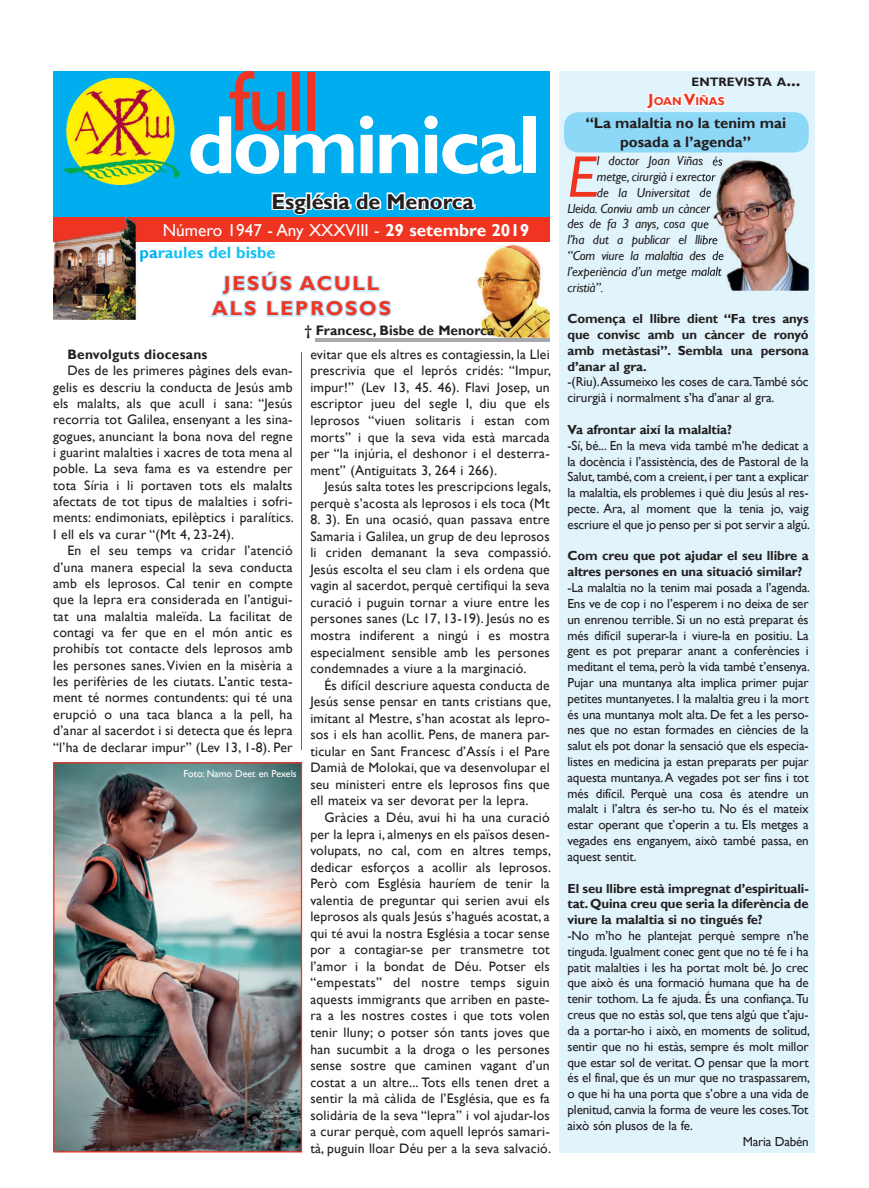
<style>
.page{position:relative;width:869px;height:1188px;background:#fff}
.page>*{position:absolute;margin:0;border:0;box-sizing:border-box;transform-origin:0 0}
.t1{font:86.12px "Gill Sans";color:#ef3522}
.t2{font:700 83.25px "Gill Sans";letter-spacing:-.04em;color:#fff}
.t3{font:italic 59px "Gill Sans";color:#ef3522}
.t4{font:700 21.5px "Gill Sans";color:#231f20}
.t5{font:700 20px/25px "Gill Sans";letter-spacing:.1em;color:#ef3522;text-align:center}
.t6{font:17.25px "Gill Sans";color:#fff}
.t7{font:700 16.25px "Gill Sans";color:#15c0f2}
.t8{font:700 15px/18.8px "Gill Sans";color:#231f20;text-align:center}
.t9{font:13.75px/16.5px "Gill Sans";letter-spacing:.015em;color:#231f20;text-align:justify}
.t10{font:700 13.75px "Gill Sans";color:#231f20}
.t11{font:13.12px/15.8px "Gill Sans";letter-spacing:-.01em;color:#231f20;text-align:justify}
.t12{font:700 13.12px/15.8px "Gill Sans";letter-spacing:-.01em;color:#231f20;text-align:justify}
.t13{font:italic 13.12px "Gill Sans";letter-spacing:-.01em;color:#231f20}
.t14{font:700 12.25px "Gill Sans";color:#231f20}
.t15{font:700 11.38px "Gill Sans";color:#ef3522}
.t16{font:10px "Gill Sans";color:#fff}
.s1{font-weight:700}
.s2{color:#00aeef}
.s3{font-size:17.5px}
.s4{font-size:16.25px}
</style>
<div class="page">
<div style="left:559px;top:71px;width:255px;height:1081px;background:#e1f4fc"></div>
<div style="left:53px;top:71px;width:496px;height:171px;background:#00aeef"></div>
<svg style="left:271px;top:192px;width:205px;height:23px"></svg>
<div style="left:53px;top:217px;width:496px;height:25px;background:#ef3522"></div>
<hr style="left:301px;top:351px;width:1px;height:398px;background:#ef3522">
<svg style="left:646px;top:93px;width:80px;height:17px"></svg>
<img style="left:476px;top:244px;width:73px;height:94px">
<img style="left:476px;top:325px;width:18px;height:13px">
<img style="left:64px;top:78px;width:115px;height:106px">
<hr style="left:315px;top:338px;width:234px;height:4px;background:#a8a9ad">
<img style="left:53px;top:762px;width:249px;height:390px">
<img style="left:53px;top:217px;width:85px;height:102px">
<svg style="left:210px;top:271px;width:182px;height:46px"></svg>
<div style="left:563px;top:112px;width:245px;height:40px;background:#8dd7f7;border-radius:15px"></div>
<img style="left:703px;top:159px;width:105px;height:131px">
<img style="left:702px;top:156px;width:20px;height:12px">
<svg style="left:702px;top:172px;width:13px;height:25px"></svg>
<svg style="left:702px;top:203px;width:8px;height:10px"></svg>
<svg style="left:702px;top:219px;width:6px;height:12px"></svg>
<img style="left:702px;top:235px;width:15px;height:12px">
<img style="left:702px;top:251px;width:21px;height:9px">
<img style="left:702px;top:266px;width:19px;height:13px">
<h1 class="t1" style="left:229px;top:51px;width:93px">full</h1>
<h2 class="t2" style="left:187px;top:95px;width:354px">dominical</h2>
<h3 class="t4" style="left:271px;top:188px;width:204px">Església de Menorca</h3>
<p class="t6" style="left:163px;top:220px;width:368px">Número 1947 - Any XXXVIII - <span class="s1">29 setembre 2019</span></p>
<p class="t7" style="left:139px;top:242px;width:137px"><span class="s2">pa</span>raules del bisbe</p>
<h3 class="t5" style="left:212px;top:271px;width:180px">JESÚS ACULL<br>ALS LEPROSOS</h3>
<p class="t10" style="left:67px;top:346px;width:141px">Benvolguts diocesans</p>
<p class="t9" style="left:53px;top:362px;width:242px;text-indent:14px">Des de les primeres pàgines dels evan&shy;gelis es descriu la conducta de Jesús amb els malalts, als que acull i sana: “Jesús recorria tot Galilea, ensenyant a les sina&shy;gogues, anunciant la bona nova del regne i guarint malalties i xacres de tota mena al poble. La seva fama es va estendre per tota Síria i li portaven tots els malalts afectats de tot tipus de malalties i sofri&shy;ments: endimoniats, epilèptics i paralítics.<br>I ell els va curar “(Mt 4, 23-24).</p>
<p class="t9" style="left:53px;top:542px;width:241px;text-indent:14px">En el seu temps va cridar l’atenció d’una manera especial la seva conducta amb els leprosos. Cal tenir en compte que la lepra era considerada en l’antigui&shy;tat una malaltia maleïda. La facilitat de contagi va fer que en el món antic es prohibís tot contacte dels leprosos amb les persones sanes. Vivien en la misèria a les perifèries de les ciutats. L’antic testa&shy;ment té normes contundents: qui té una erupció o una taca blanca a la pell, ha d’anar al sacerdot i si detecta que és lepra “l’ha de declarar impur” (Lev 13, 1-8). Per</p>
<p class="t16" style="left:183px;top:767px;width:115px">Foto: Namo Deet en Pexels</p>
<p class="t10" style="left:304px;top:322px;width:191px">† Francesc, Bisbe de Menorca</p>
<p class="t9" style="left:310px;top:346px;width:242px">evitar que els altres es contagiessin, la Llei prescrivia que el leprós cridés: “Impur, impur!” (Lev 13, 45. 46). Flavi Josep, un escriptor jueu del segle I, diu que els leprosos “viuen solitaris i estan com morts” i que la seva vida està marcada per “la injúria, el deshonor i el desterra&shy;ment” (Antiguitats 3, 264 i 266).</p>
<p class="t9" style="left:310px;top:478px;width:242px;text-align:right">Jesús salta totes les prescripcions legals, perquè s’acosta als leprosos i els toca (Mt</p>
<p class="t9" style="left:310px;top:511px;width:242px">8. 3). En una ocasió, quan passava entre Samaria i Galilea, un grup de deu leprosos li criden demanant la seva compassió.<br>Jesús escolta el seu clam i els ordena que vagin al sacerdot, perquè certifiqui la seva curació i puguin tornar a viure entre les persones sanes (Lc 17, 13-19). Jesús no es mostra indiferent a ningú i es mostra especialment sensible amb les persones condemnades a viure a la marginació.</p>
<p class="t9" style="left:310px;top:676px;width:242px;text-indent:14px">És difícil descriure aquesta conducta de Jesús sense pensar en tants cristians que, imitant al Mestre, s’han acostat als lepro&shy;sos i els han acollit. Pens, de manera par&shy;ticular en Sant Francesc d’Assís i el Pare Damià de Molokai, que va desenvolupar el seu ministeri entre els leprosos fins que ell mateix va ser devorat per la lepra.</p>
<p class="t9" style="left:310px;top:809px;width:242px;text-indent:14px">Gràcies a Déu, avui hi ha una curació per la lepra i, almenys en els països desen&shy;volupats, no cal, com en altres temps, dedicar esforços a acollir als leprosos.<br>Però com Església hauríem de tenir la valentia de preguntar qui serien avui els leprosos als quals Jesús s’hagués acostat, a qui té avui la nostra Església a tocar sense por a contagiar-se per transmetre tot l’amor i la bondat de Déu. Potser els “empestats” del nostre temps siguin aquests immigrants que arriben en paste&shy;ra a les nostres costes i que tots volen tenir lluny; o potser són tants joves que han sucumbit a la droga o les persones sense sostre que caminen vagant d’un costat a un altre... Tots ells tenen dret a sentir la mà càlida de l’Església, que es fa solidària de la seva “lepra” i vol ajudar-los a curar perquè, com aquell leprós samari&shy;tà, puguin lloar Déu per a la seva salvació.</p>
<p class="t14" style="left:691px;top:75px;width:110px">ENTREVISTA A<span class="s3">...</span></p>
<p class="t15" style="left:648px;top:94px;width:78px"><span class="s4">J</span>OAN <span class="s4">V</span>IÑAS</p>
<p class="t8" style="left:585px;top:114px;width:202px">“La malaltia no la tenim mai posada a l’agenda”</p>
<h3 class="t3" style="left:567px;top:142px;width:32px">E</h3>
<p class="t13" style="left:596px;top:153px;width:127px">l doctor Joan Viñas és</p>
<p class="t13" style="left:596px;top:169px;width:120px">metge, cirurgià i exrector</p>
<p class="t13" style="left:596px;top:184px;width:116px">de la Universitat de</p>
<p class="t13" style="left:567px;top:200px;width:144px">Lleida. Conviu amb un càncer</p>
<p class="t13" style="left:567px;top:216px;width:143px">des de fa 3 anys, cosa que</p>
<p class="t13" style="left:567px;top:232px;width:151px">l’ha dut a publicar el llibre</p>
<p class="t13" style="left:567px;top:248px;width:158px">“Com viure la malaltia des de</p>
<p class="t13" style="left:567px;top:263px;width:155px">l’experiència d’un metge malalt</p>
<p class="t13" style="left:567px;top:279px;width:37px">cristià”.</p>
<p class="t12" style="left:567px;top:311px;width:242px">Comença el llibre dient “Fa tres anys que convisc amb un càncer de ronyó amb metàstasi”. Sembla una persona d’anar al gra.</p>
<p class="t11" style="left:567px;top:374px;width:242px">-(Riu). Assumeixo les coses de cara.També sóc cirurgià i normalment s’ha d’anar al gra.</p>
<p class="t12" style="left:567px;top:422px;width:166px">Va afrontar així la malaltia?</p>
<p class="t11" style="left:567px;top:437px;width:244px">-Sí, bé... En la meva vida també m’he dedicat a la docència i l’assistència, des de Pastoral de la Salut, també, com a creient, i per tant a explicar la malaltia, els problemes i què diu Jesús al res&shy;pecte. Ara, al moment que la tenia jo, vaig escriure el que jo penso per si pot servir a algú.</p>
<p class="t12" style="left:567px;top:548px;width:243px">Com creu que pot ajudar el seu llibre a altres persones en una situació similar?</p>
<p class="t11" style="left:567px;top:580px;width:244px">-La malaltia no la tenim mai posada a l’agenda.<br>Ens ve de cop i no l’esperem i no deixa de ser un enrenou terrible. Si un no està preparat és més difícil superar-la i viure-la en positiu. La gent es pot preparar anant a conferències i meditant el tema, però la vida també t’ensenya.<br>Pujar una muntanya alta implica primer pujar petites muntanyetes. I la malaltia greu i la mort és una muntanya molt alta. De fet a les perso&shy;nes que no estan formades en ciències de la salut els pot donar la sensació que els especia&shy;listes en medicina ja estan preparats per pujar aquesta muntanya. A vegades pot ser fins i tot més difícil. Perquè una cosa és atendre un malalt i l’altra és ser-ho tu. No és el mateix estar operant que t’operin a tu. Els metges a vegades ens enganyem, això també passa, en aquest sentit.</p>
<p class="t12" style="left:567px;top:880px;width:242px">El seu llibre està impregnat d’espirituali&shy;tat. Quina creu que seria la diferència de viure la malaltia si no tingués fe?</p>
<p class="t11" style="left:567px;top:927px;width:242px">-No m’ho he plantejat perquè sempre n’he</p>
<p class="t11" style="left:567px;top:943px;width:242px">tinguda. Igualment conec gent que no té fe i ha</p>
<p class="t11" style="left:567px;top:959px;width:242px">patit malalties i les ha portat molt bé. Jo crec</p>
<p class="t11" style="left:567px;top:975px;width:242px">que això és una formació humana que ha de</p>
<p class="t11" style="left:567px;top:990px;width:242px">tenir tothom. La fe ajuda. És una confiança. Tu</p>
<p class="t11" style="left:567px;top:1006px;width:242px">creus que no estàs sol, que tens algú que t’aju-</p>
<p class="t11" style="left:567px;top:1022px;width:244px">da a portar-ho i això, en moments de solitud,</p>
<p class="t11" style="left:567px;top:1038px;width:242px">sentir que no hi estàs, sempre és molt millor</p>
<p class="t11" style="left:567px;top:1054px;width:242px">que estar sol de veritat. O pensar que la mort</p>
<p class="t11" style="left:567px;top:1069px;width:244px">és el final, que és un mur que no traspassarem,</p>
<p class="t11" style="left:567px;top:1085px;width:242px">o que hi ha una porta que s’obre a una vida de</p>
<p class="t11" style="left:567px;top:1101px;width:242px">plenitud, canvia la forma de veure les coses.Tot</p>
<p class="t11" style="left:567px;top:1117px;width:127px">això són plusos de la fe.</p>
<p class="t11" style="left:742px;top:1133px;width:67px">Maria Dabén</p>
</div>
